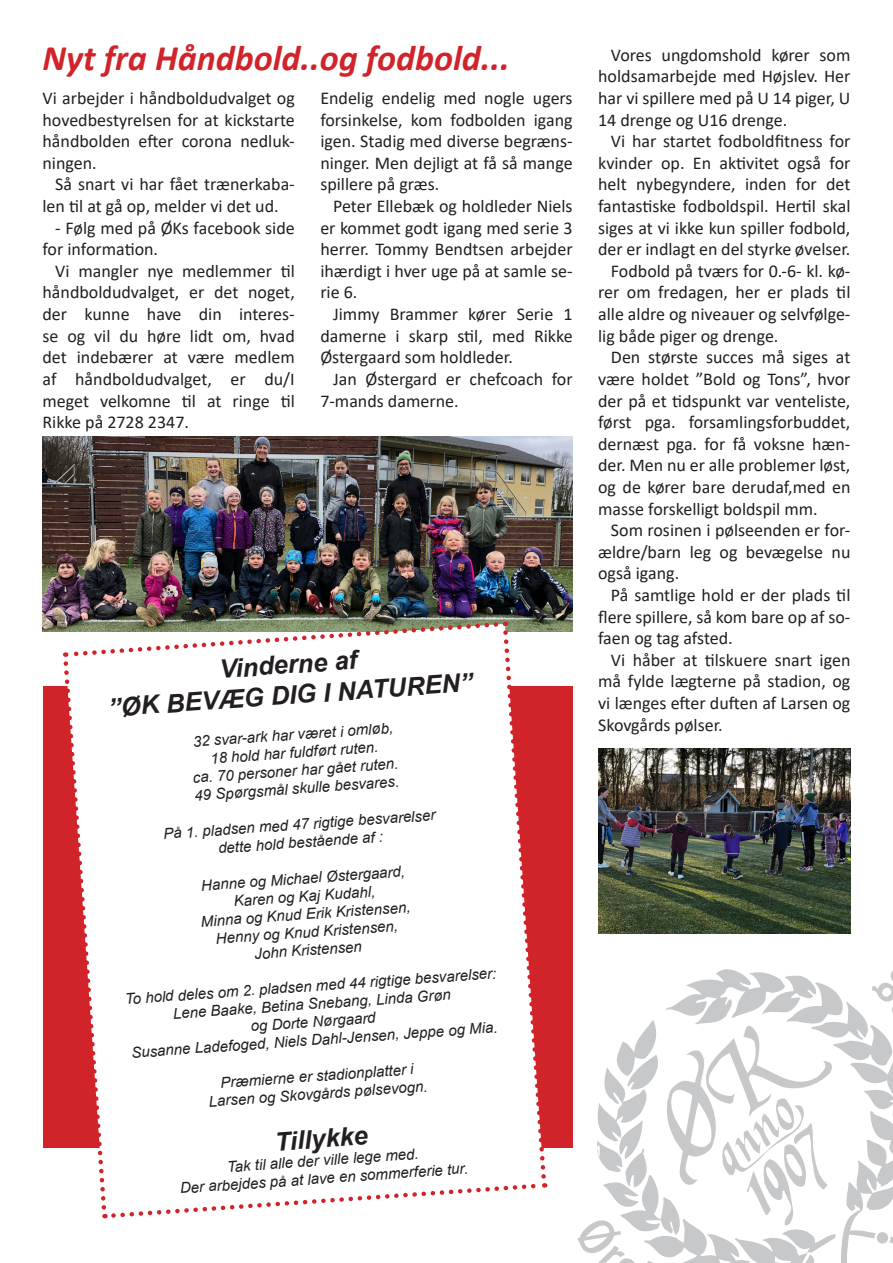
<style>
.page{position:relative;width:893px;height:1263px;background:#fff}
.page>*{position:absolute;margin:0;border:0;box-sizing:border-box;transform-origin:0 0}
.t1{font:italic 700 36px "Calibri";color:#d1232a}
.t2{font:italic 700 25.5px/30.6px "Arial";color:#231f20;text-align:center}
.t3{font:18px/21.6px "Calibri";color:#231f20;text-align:justify}
.t4{font:italic 15px/18px "Arial";color:#231f20;text-align:center}
</style>
<div class="page">
<img style="left:43px;top:437px;width:530px;height:194px">
<div style="left:43px;top:686px;width:530px;height:462px;background:#d1232a"></div>
<svg style="left:61px;top:620px;width:487px;height:599px"></svg>
<svg style="left:577px;top:969px;width:316px;height:294px"></svg>
<img style="left:598px;top:748px;width:252px;height:186px">
<p class="t1" style="left:43px;top:32px;width:469px">Nyt fra Håndbold..og fodbold...</p>
<p class="t3" style="left:43px;top:87px;width:254px">Vi arbejder i håndboldudvalget og hovedbestyrelsen for at kickstarte håndbolden efter corona nedluk&shy;ningen.</p>
<p class="t3" style="left:43px;top:173px;width:254px;text-indent:13px">Så snart vi har fået trænerkaba&shy;len til at gå op, melder vi det ud.</p>
<p class="t3" style="left:43px;top:216px;width:254px;text-indent:13px">- Følg med på ØKs facebook side for information.</p>
<p class="t3" style="left:43px;top:260px;width:254px;text-indent:13px">Vi mangler nye medlemmer til håndboldudvalget, er det noget, der kunne have din interes&shy;se og vil du høre lidt om, hvad det indebærer at være medlem af håndboldudvalget, er du/I meget velkomne til at ringe til Rikke på 2728 2347.</p>
<p class="t3" style="left:320px;top:87px;width:254px">Endelig endelig med nogle ugers forsinkelse, kom fodbolden igang igen. Stadig med diverse begræns&shy;ninger. Men dejligt at få så mange spillere på græs.</p>
<p class="t3" style="left:320px;top:195px;width:254px;text-indent:13px">Peter Ellebæk og holdleder Niels er kommet godt igang med serie 3 herrer. Tommy Bendtsen arbejder ihærdigt i hver uge på at samle se&shy;rie 6.</p>
<p class="t3" style="left:320px;top:303px;width:254px;text-indent:13px">Jimmy Brammer kører Serie 1 damerne i skarp stil, med Rikke Østergaard som holdleder.</p>
<p class="t3" style="left:320px;top:368px;width:254px;text-indent:13px">Jan Østergard er chefcoach for<br>7-mands damerne.</p>
<p class="t2" style="left:105px;top:663px;width:367px;rotate:-4deg">Vinderne af<br>”ØK BEVÆG DIG I NATUREN”</p>
<p class="t4" style="left:190px;top:733px;width:207px;rotate:-4deg">32 svar-ark har været i omløb,<br>18 hold har fuldført ruten.<br>ca. 70 personer har gået ruten.</p>
<p class="t4" style="left:194px;top:787px;width:207px;rotate:-4deg">49 Spørgsmål skulle besvares.</p>
<p class="t4" style="left:163px;top:825px;width:274px;rotate:-4deg">På 1. pladsen med 47 rigtige besvarelser dette hold bestående af :</p>
<p class="t4" style="left:201px;top:876px;width:206px;rotate:-4deg">Hanne og Michael Østergaard,</p>
<p class="t4" style="left:233px;top:892px;width:143px;rotate:-4deg">Karen og Kaj Kudahl,</p>
<p class="t4" style="left:200px;top:913px;width:212px;rotate:-4deg">Minna og Knud Erik Kristensen,</p>
<p class="t4" style="left:215px;top:930px;width:184px;rotate:-4deg">Henny og Knud Kristensen,</p>
<p class="t4" style="left:254px;top:945px;width:109px;rotate:-4deg">John Kristensen</p>
<p class="t4" style="left:124px;top:990px;width:374px;rotate:-4deg">To hold deles om 2. pladsen med 44 rigtige besvarelser:</p>
<p class="t4" style="left:172px;top:1005px;width:280px;rotate:-4deg">Lene Baake, Betina Snebang, Linda Grøn og Dorte Nørgaard</p>
<p class="t4" style="left:131px;top:1044px;width:368px;rotate:-4deg">Susanne Ladefoged, Niels Dahl-Jensen, Jeppe og Mia.</p>
<p class="t4" style="left:207px;top:1074px;width:221px;rotate:-4deg">Præmierne er stadionplatter i<br>Larsen og Skovgårds pølsevogn.</p>
<p class="t2" style="left:274px;top:1127px;width:95px;rotate:-4deg">Tillykke</p>
<p class="t4" style="left:178px;top:1161px;width:290px;rotate:-4deg">Tak til alle der ville lege med.<br>Der arbejdes på at lave en sommerferie tur.</p>
<p class="t3" style="left:598px;top:44px;width:254px;text-indent:13px">Vores ungdomshold kører som holdsamarbejde med Højslev. Her har vi spillere med på U 14 piger, U 14 drenge og U16 drenge.</p>
<p class="t3" style="left:598px;top:130px;width:254px;text-indent:13px">Vi har startet fodboldfitness for kvinder op. En aktivitet også for helt nybegyndere, inden for det fantastiske fodboldspil. Hertil skal siges at vi ikke kun spiller fodbold, der er indlagt en del styrke øvelser.</p>
<p class="t3" style="left:598px;top:260px;width:254px;text-indent:13px">Fodbold på tværs for 0.-6- kl. kø&shy;rer om fredagen, her er plads til alle aldre og niveauer og selvfølge&shy;lig både piger og drenge.</p>
<p class="t3" style="left:598px;top:346px;width:254px;text-indent:13px">Den største succes må siges at være holdet ”Bold og Tons”, hvor der på et tidspunkt var venteliste, først pga. forsamlingsforbuddet, dernæst pga. for få voksne hæn&shy;der. Men nu er alle problemer løst, og de kører bare derudaf,med en masse forskelligt boldspil mm.</p>
<p class="t3" style="left:598px;top:519px;width:254px;text-indent:13px">Som rosinen i pølseenden er for&shy;ældre/barn leg og bevægelse nu også igang.</p>
<p class="t3" style="left:598px;top:584px;width:254px;text-indent:13px">På samtlige hold er der plads til flere spillere, så kom bare op af so&shy;faen og tag afsted.</p>
<p class="t3" style="left:598px;top:648px;width:254px;text-indent:13px">Vi håber at tilskuere snart igen må fylde lægterne på stadion, og vi længes efter duften af Larsen og Skovgårds pølser.</p>
</div>
